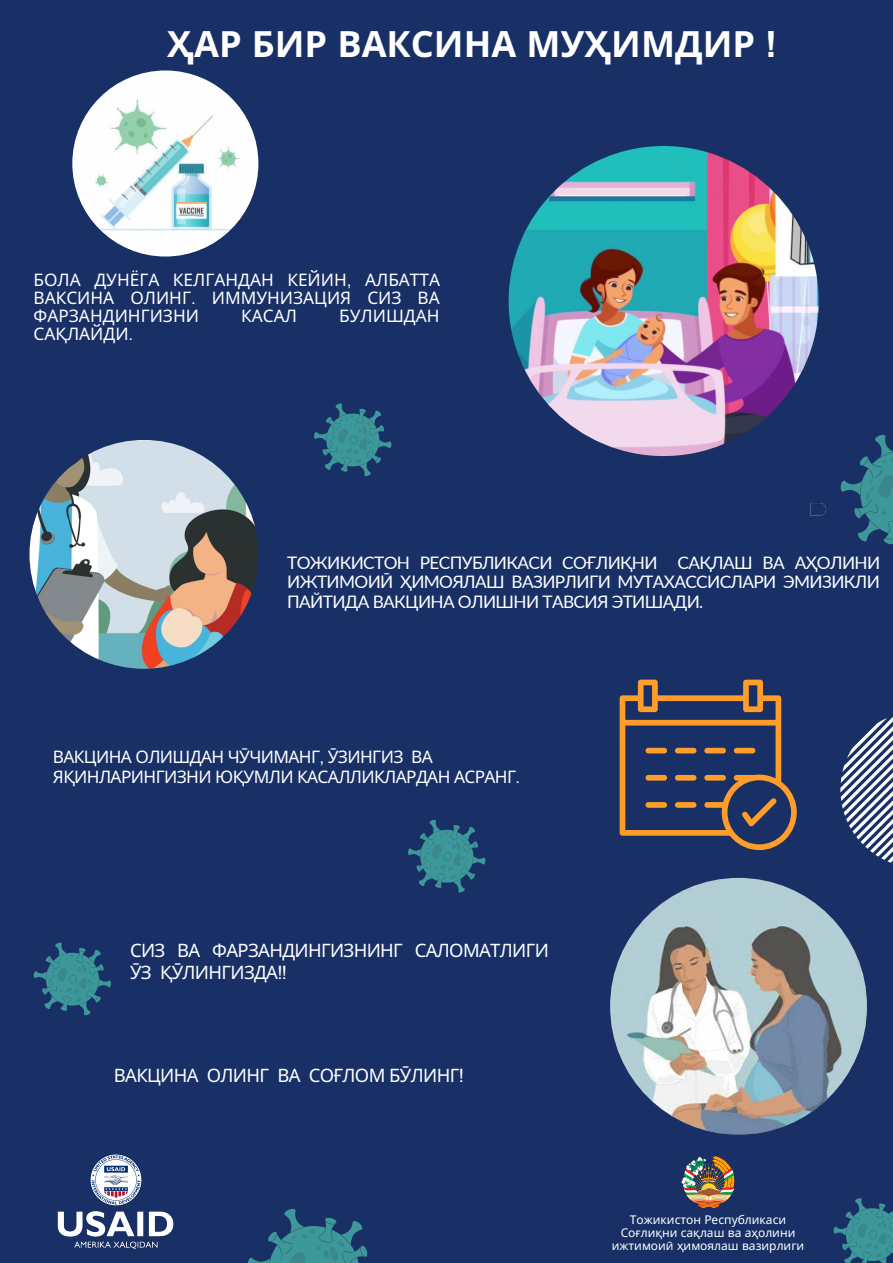
<style>
.page{position:relative;width:893px;height:1263px;background:#183066}
.page>*{position:absolute;margin:0;border:0;box-sizing:border-box;transform-origin:0 0}
.t1{font:700 36.15px "Noto Sans";color:#fff}
.t2{font:18.45px/21.4px "Noto Sans";letter-spacing:-.035em;color:#fff}
.t3{font:17.25px/18px "Noto Sans";letter-spacing:-.035em;color:#fff}
.t4{font:17.25px/19.6px "Lato";letter-spacing:-.035em;color:#fff;text-align:justify}
.t5{font:17.25px "Noto Sans";color:#fff}
.t6{font:12px/12.9px "Noto Sans";color:#fff;text-align:center}
.s1{font-family:"Arial MT Pro"}
</style>
<div class="page">
<img style="left:72px;top:70px;width:186px;height:187px;border-radius:50%">
<svg style="left:840px;top:717px;width:53px;height:146px"></svg>
<svg style="left:619px;top:680px;width:177px;height:170px"></svg>
<div style="left:704px;top:775px;width:22px;height:6px;background:#ff9d2a;border-radius:3px"></div>
<div style="left:704px;top:748px;width:22px;height:5px;background:#ff9d2a;border-radius:3px"></div>
<div style="left:734px;top:748px;width:21px;height:5px;background:#ff9d2a;border-radius:3px"></div>
<div style="left:675px;top:748px;width:21px;height:5px;background:#ff9d2a;border-radius:3px"></div>
<div style="left:675px;top:775px;width:21px;height:6px;background:#ff9d2a;border-radius:3px"></div>
<div style="left:675px;top:802px;width:21px;height:6px;background:#ff9d2a;border-radius:3px"></div>
<div style="left:645px;top:775px;width:22px;height:6px;background:#ff9d2a;border-radius:3px"></div>
<div style="left:645px;top:802px;width:22px;height:6px;background:#ff9d2a;border-radius:3px"></div>
<div style="left:645px;top:748px;width:22px;height:5px;background:#ff9d2a;border-radius:3px"></div>
<svg style="left:794px;top:330px;width:22px;height:55px"></svg>
<img style="left:610px;top:878px;width:257px;height:257px;border-radius:50%">
<img style="left:508px;top:146px;width:310px;height:310px;border-radius:50%">
<img style="left:29px;top:440px;width:229px;height:229px;border-radius:50%">
<svg style="left:408px;top:819px;width:77px;height:74px"></svg>
<svg style="left:34px;top:942px;width:77px;height:73px"></svg>
<svg style="left:247px;top:1208px;width:121px;height:55px"></svg>
<svg style="left:810px;top:434px;width:83px;height:111px"></svg>
<svg style="left:314px;top:403px;width:77px;height:73px"></svg>
<svg style="left:833px;top:1198px;width:60px;height:65px"></svg>
<img style="left:681px;top:1155px;width:54px;height:53px">
<img style="left:154px;top:613px;width:89px;height:3px">
<img style="left:57px;top:1154px;width:117px;height:95px">
<p class="t1" style="left:167px;top:18px;width:611px">ҲАР БИР ВАКСИНА МУҲИМДИР <span class="s1">!</span></p>
<p class="t3" style="left:34px;top:270px;width:408px;text-align:justify">БОЛА ДУНЁГА КЕЛГАНДАН КЕЙИН<span class="s1">,</span> АЛБАТТА ВАКСИНА ОЛИНГ<span class="s1">.</span> ИММУНИЗАЦИЯ СИЗ ВА ФАРЗАНДИНГИЗНИ</p>
<p class="t3" style="left:241px;top:306px;width:57px">КАСАЛ</p>
<p class="t5" style="left:339px;top:303px;width:102px">БУЛИШДАН</p>
<p class="t5" style="left:34px;top:321px;width:101px">САҚЛАЙДИ<span class="s1">.</span></p>
<p class="t4" style="left:287px;top:552px;width:594px">ТОЖИКИСТОН РЕСПУБЛИКАСИ СОҒЛИҚНИ САҚЛАШ ВА АҲОЛИНИ ИЖТИМОИӢ ҲИМОЯЛАШ ВАЗИРЛИГИ МУТАХАССИСЛАРИ ЭМИЗИКЛИ ПАЙТИДА ВАКЦИНА ОЛИШНИ ТАВСИЯ ЭТИШАДИ.</p>
<p class="t3" style="left:53px;top:746px;width:469px;line-height:19.6px">ВАКЦИНА ОЛИШДАН ЧӮЧИМАНГ<span class="s1">,</span> ӮЗИНГИЗ ВА<br>ЯҚИНЛАРИНГИЗНИ ЮҚУМЛИ КАСАЛЛИКЛАРДАН АСРАНГ<span class="s1">.</span></p>
<p class="t2" style="left:130px;top:939px;width:420px">СИЗ ВА ФАРЗАНДИНГИЗНИНГ САЛОМАТЛИГИ<br>ӮЗ ҚӮЛИНГИЗДА<span class="s1">!!</span></p>
<p class="t2" style="left:114px;top:1064px;width:351px">ВАКЦИНА ОЛИНГ ВА СОҒЛОМ БӮЛИНГ<span class="s1">!</span></p>
<p class="t6" style="left:612px;top:1213px;width:194px">Тожикистон Республикаси<br>Соғлиқни сақлаш ва аҳолини ижтимоиӣ ҳимоялаш вазирлиги</p>
</div>
